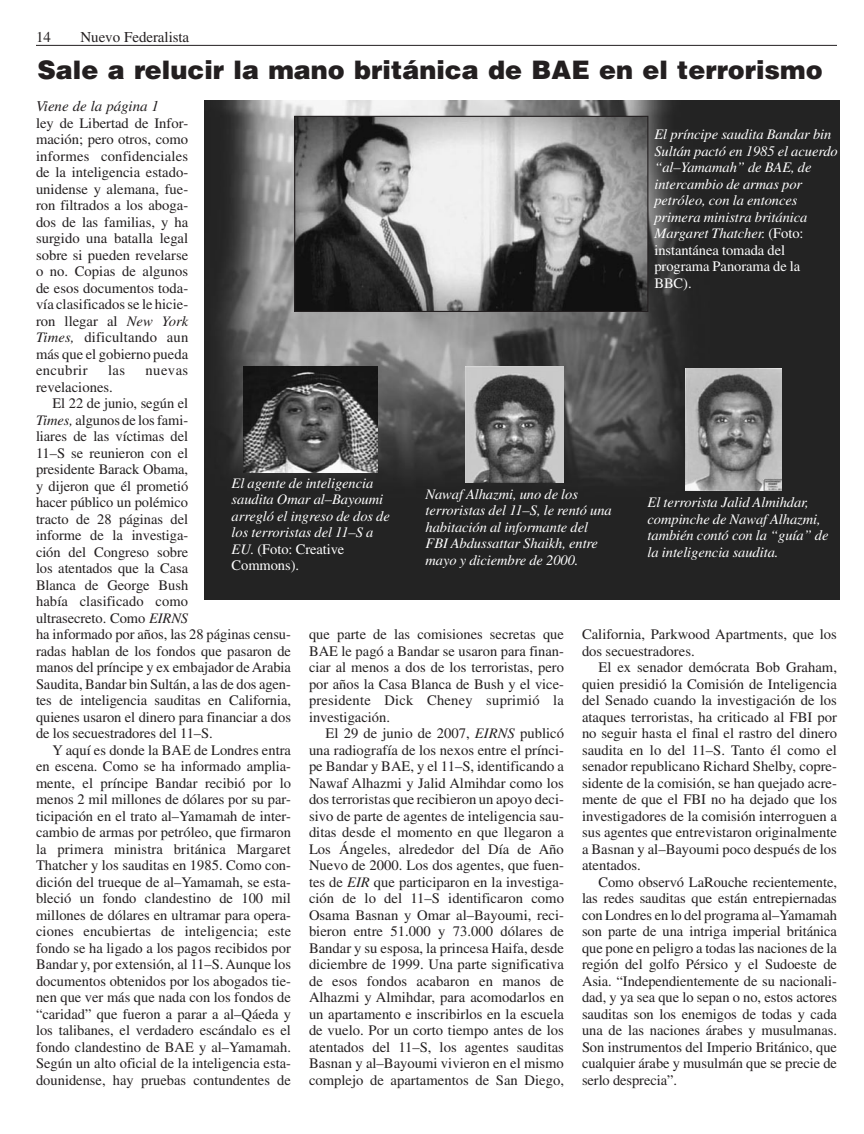
<style>
.page{position:relative;width:864px;height:1134px;background:#fff}
.page>*{position:absolute;margin:0;border:0;box-sizing:border-box;transform-origin:0 0}
.t1{font:900 25.5px "Helvetica";color:#231f20}
.t2{font:15px "Times";letter-spacing:-.005em;color:#231f20}
.t3{font:italic 15px "Times";letter-spacing:-.005em;color:#231f20}
.t4{font:14.55px/16.5px "Times";color:#231f20;text-align:justify}
.t5{font:italic 14.55px/16.5px "Times";letter-spacing:-.005em;color:#fff}
.s1{font-style:italic}
.s2{font-style:normal}
</style>
<div class="page">
<hr style="left:36px;top:45px;width:801px;height:1px;background:#231f20">
<img style="left:205px;top:100px;width:635px;height:500px">
<img style="left:244px;top:367px;width:134px;height:106px">
<img style="left:296px;top:118px;width:350px;height:192px">
<div style="left:294px;top:116px;width:354px;height:196px;border:1px solid #231f20"></div>
<img style="left:466px;top:367px;width:97px;height:115px">
<img style="left:685px;top:369px;width:96px;height:121px">
<p class="t2" style="left:36px;top:29px;width:16px">14</p>
<p class="t2" style="left:81px;top:29px;width:110px">Nuevo Federalista</p>
<h1 class="t1" style="left:38px;top:53px;width:787px">Sale a relucir la mano británica de BAE en el terrorismo</h1>
<p class="t3" style="left:36px;top:98px;width:125px">Viene de la página 1</p>
<p class="t4" style="left:36px;top:114px;width:154px">ley de Libertad de Infor&shy;mación; pero otros, como informes confidenciales de la inteligencia estado&shy;unidense y alemana, fue&shy;ron filtrados a los aboga&shy;dos de las familias, y ha surgido una batalla legal sobre si pueden revelarse o no. Copias de algunos de esos documentos toda&shy;vía clasificados se le hicie&shy;ron llegar al <span class="s1">New York Times,</span> dificultando aun más que el gobierno pueda encubrir</p>
<p class="t5" style="left:654px;top:126px;width:185px">El príncipe saudita Bandar bin<br>Sultán pactó en 1985 el acuerdo “al–Yamamah” de BAE, de intercambio de armas por petróleo, con la entonces primera ministra británica<br>Margaret Thatcher. <span class="s2">(Foto: instantánea tomada del programa Panorama de la<br>BBC).</span></p>
<p class="t4" style="left:108px;top:362px;width:19px">las</p>
<p class="t4" style="left:146px;top:362px;width:44px">nuevas</p>
<p class="t4" style="left:36px;top:378px;width:78px">revelaciones.</p>
<p class="t4" style="left:52px;top:395px;width:137px">El 22 de junio, según el</p>
<p class="t4" style="left:36px;top:411px;width:154px"><span class="s1">Times,</span> algunos de los fami-</p>
<p class="t4" style="left:36px;top:428px;width:154px">liares de las víctimas del</p>
<p class="t4" style="left:36px;top:444px;width:154px">11–S se reunieron con el</p>
<p class="t4" style="left:36px;top:461px;width:154px">presidente Barack Obama,</p>
<p class="t4" style="left:36px;top:477px;width:154px">y dijeron que él prometió</p>
<p class="t4" style="left:36px;top:494px;width:154px">hacer público un polémico</p>
<p class="t4" style="left:36px;top:510px;width:154px">tracto de 28 páginas del</p>
<p class="t4" style="left:36px;top:527px;width:154px">informe de la investiga-</p>
<p class="t4" style="left:36px;top:543px;width:154px">ción del Congreso sobre</p>
<p class="t4" style="left:36px;top:560px;width:154px">los atentados que la Casa</p>
<p class="t4" style="left:36px;top:576px;width:154px">Blanca de George Bush</p>
<p class="t4" style="left:36px;top:593px;width:154px">había clasificado como</p>
<p class="t4" style="left:36px;top:609px;width:154px">ultrasecreto. Como <span class="s1">EIRNS</span></p>
<p class="t4" style="left:36px;top:626px;width:257px">ha informado por años, las 28 páginas censu-</p>
<p class="t4" style="left:36px;top:642px;width:257px">radas hablan de los fondos que pasaron de</p>
<p class="t4" style="left:36px;top:659px;width:257px">manos del príncipe y ex embajador de Arabia</p>
<p class="t4" style="left:36px;top:675px;width:257px">Saudita, Bandar bin Sultán, a las de dos agen-</p>
<p class="t4" style="left:36px;top:692px;width:257px">tes de inteligencia sauditas en California,</p>
<p class="t4" style="left:36px;top:708px;width:256px">quienes usaron el dinero para financiar a dos</p>
<p class="t4" style="left:36px;top:725px;width:178px">de los secuestradores del 11–S.</p>
<p class="t4" style="left:52px;top:741px;width:240px">Y aquí es donde la BAE de Londres entra</p>
<p class="t4" style="left:36px;top:758px;width:257px">en escena. Como se ha informado amplia-</p>
<p class="t4" style="left:36px;top:774px;width:256px">mente, el príncipe Bandar recibió por lo</p>
<p class="t4" style="left:36px;top:791px;width:257px">menos 2 mil millones de dólares por su par-</p>
<p class="t4" style="left:36px;top:807px;width:257px">ticipación en el trato al–Yamamah de inter-</p>
<p class="t4" style="left:36px;top:824px;width:256px">cambio de armas por petróleo, que firmaron</p>
<p class="t4" style="left:36px;top:840px;width:256px">la primera ministra británica Margaret</p>
<p class="t4" style="left:36px;top:857px;width:257px">Thatcher y los sauditas en 1985. Como con-</p>
<p class="t4" style="left:36px;top:873px;width:257px">dición del trueque de al–Yamamah, se esta-</p>
<p class="t4" style="left:36px;top:890px;width:256px">bleció un fondo clandestino de 100 mil</p>
<p class="t4" style="left:36px;top:906px;width:257px">millones de dólares en ultramar para opera-</p>
<p class="t4" style="left:36px;top:923px;width:257px">ciones encubiertas de inteligencia; este</p>
<p class="t4" style="left:36px;top:939px;width:256px">fondo se ha ligado a los pagos recibidos por</p>
<p class="t4" style="left:36px;top:956px;width:257px">Bandar y, por extensión, al 11–S. Aunque los</p>
<p class="t4" style="left:36px;top:972px;width:257px">documentos obtenidos por los abogados tie-</p>
<p class="t4" style="left:36px;top:989px;width:257px">nen que ver más que nada con los fondos de</p>
<p class="t4" style="left:36px;top:1005px;width:257px">“caridad” que fueron a parar a al–Qáeda y</p>
<p class="t4" style="left:36px;top:1022px;width:256px">los talibanes, el verdadero escándalo es el</p>
<p class="t4" style="left:36px;top:1038px;width:256px">fondo clandestino de BAE y al–Yamamah.</p>
<p class="t4" style="left:36px;top:1055px;width:257px">Según un alto oficial de la inteligencia esta-</p>
<p class="t4" style="left:36px;top:1071px;width:256px">dounidense, hay pruebas contundentes de</p>
<p class="t5" style="left:232px;top:475px;width:160px">El agente de inteligencia saudita Omar al–Bayoumi arregló el ingreso de dos de los terroristas del 11–S a<br>EU. <span class="s2">(Foto: Creative<br>Commons).</span></p>
<p class="t5" style="left:426px;top:486px;width:188px">Nawaf Alhazmi, uno de los terroristas del 11–S, le rentó una habitación al informante del<br>FBI Abdussattar Shaikh, entre mayo y diciembre de 2000.</p>
<p class="t5" style="left:648px;top:494px;width:183px">El terrorista Jalid Almihdar, compinche de Nawaf Alhazmi, también contó con la “guía” de la inteligencia saudita.</p>
<p class="t4" style="left:309px;top:626px;width:257px">que parte de las comisiones secretas que BAE le pagó a Bandar se usaron para finan&shy;ciar al menos a dos de los terroristas, pero por años la Casa Blanca de Bush y el vice&shy;presidente Dick Cheney suprimió la investigación.</p>
<p class="t4" style="left:309px;top:725px;width:257px;text-indent:16px">El 29 de junio de 2007, <span class="s1">EIRNS</span> publicó una radiografía de los nexos entre el prínci&shy;pe Bandar y BAE, y el 11–S, identificando a Nawaf Alhazmi y Jalid Almihdar como los dos terroristas que recibieron un apoyo deci&shy;sivo de parte de agentes de inteligencia sau&shy;ditas desde el momento en que llegaron a Los Ángeles, alrededor del Día de Año Nuevo de 2000. Los dos agentes, que fuen&shy;tes de <span class="s1">EIR</span> que participaron en la investiga&shy;ción de lo del 11–S identificaron como Osama Basnan y Omar al–Bayoumi, reci&shy;bieron entre 51.000 y 73.000 dólares de Bandar y su esposa, la princesa Haifa, desde diciembre de 1999. Una parte significativa de esos fondos acabaron en manos de Alhazmi y Almihdar, para acomodarlos en un apartamento e inscribirlos en la escuela de vuelo. Por un corto tiempo antes de los atentados del 11–S, los agentes sauditas Basnan y al–Bayoumi vivieron en el mismo complejo de apartamentos de San Diego,</p>
<p class="t4" style="left:582px;top:626px;width:256px">California, Parkwood Apartments, que los dos secuestradores.</p>
<p class="t4" style="left:582px;top:659px;width:257px;text-indent:16px">El ex senador demócrata Bob Graham, quien presidió la Comisión de Inteligencia del Senado cuando la investigación de los ataques terroristas, ha criticado al FBI por no seguir hasta el final el rastro del dinero saudita en lo del 11–S. Tanto él como el senador republicano Richard Shelby, copre&shy;sidente de la comisión, se han quejado acre&shy;mente de que el FBI no ha dejado que los investigadores de la comisión interroguen a sus agentes que entrevistaron originalmente a Basnan y al–Bayoumi poco después de los atentados.</p>
<p class="t4" style="left:582px;top:873px;width:257px;text-indent:16px">Como observó LaRouche recientemente, las redes sauditas que están entrepiernadas con Londres en lo del programa al–Yamamah son parte de una intriga imperial británica que pone en peligro a todas las naciones de la región del golfo Pérsico y el Sudoeste de Asia. “Independientemente de su nacionali&shy;dad, y ya sea que lo sepan o no, estos actores sauditas son los enemigos de todas y cada una de las naciones árabes y musulmanas.<br>Son instrumentos del Imperio Británico, que cualquier árabe y musulmán que se precie de serlo desprecia”.</p>
</div>
